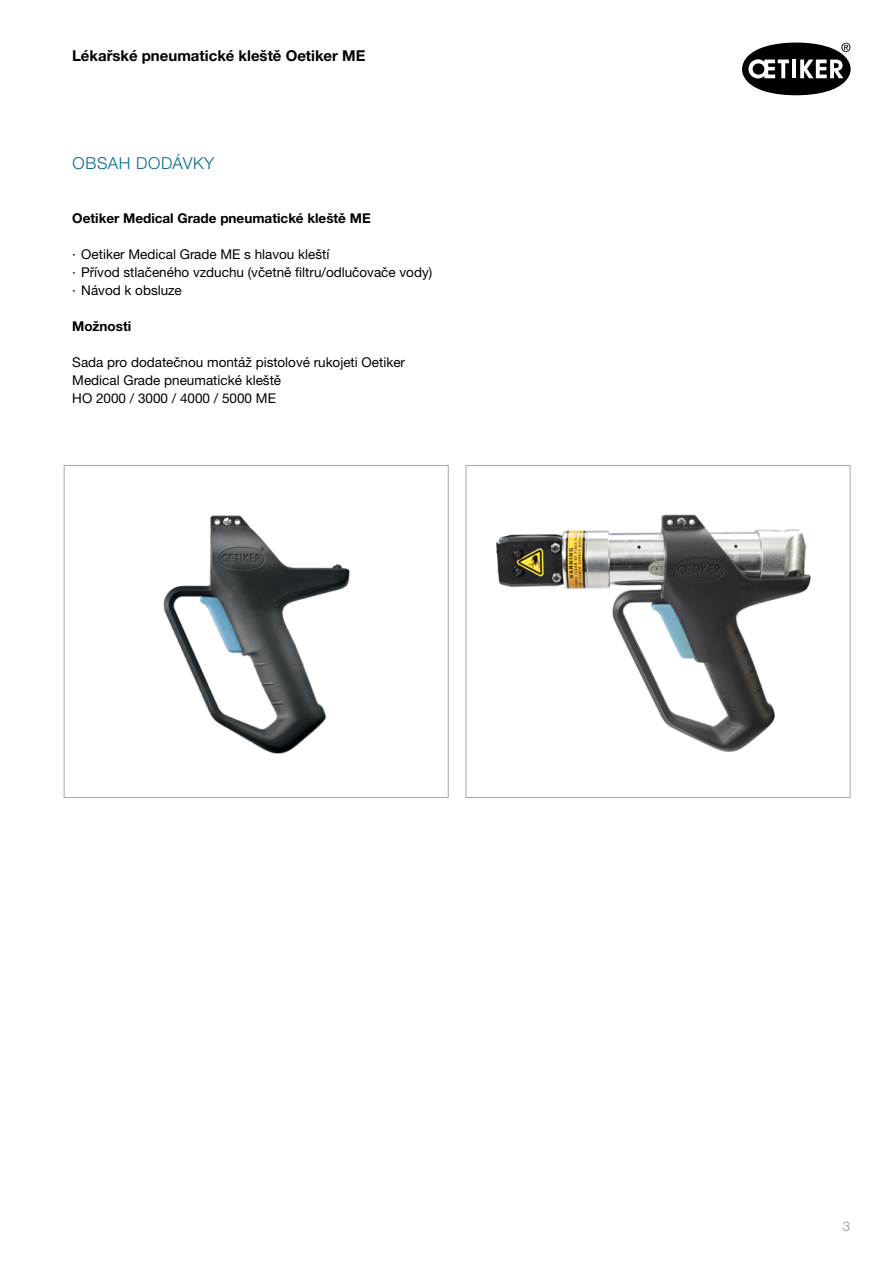
<style>
.page{position:relative;width:893px;height:1263px;background:#fff}
.page>*{position:absolute;margin:0;border:0;box-sizing:border-box;transform-origin:0 0}
.t1{font:300 16.5px "Helvetica Neue LTW1 G";letter-spacing:.035em;color:#006894}
.t2{font:700 15px "Helvetica Neue LTW1 G";color:#000}
.t3{font:13.5px/18px "Helvetica Neue LTW1 G";color:#000}
.t4{font:700 13.5px "Helvetica Neue LTW1 G";color:#000}
.t5{font:13.5px "Helvetica Neue LTW1 G";color:#a7a7a8}
</style>
<div class="page">
<img style="left:163px;top:515px;width:187px;height:239px">
<div style="left:64px;top:465px;width:385px;height:333px;border:1px solid #a7a7a8"></div>
<svg style="left:742px;top:43px;width:109px;height:52px"></svg>
<img style="left:496px;top:514px;width:315px;height:238px">
<div style="left:466px;top:465px;width:384px;height:333px;border:1px solid #a7a7a8"></div>
<p class="t2" style="left:72px;top:46px;width:295px">Lékařské pneumatické kleště Oetiker ME</p>
<p class="t1" style="left:73px;top:153px;width:143px">OBSAH DODÁVKY</p>
<p class="t4" style="left:72px;top:209px;width:300px">Oetiker Medical Grade pneumatické kleště ME</p>
<p class="t3" style="left:72px;top:245px;width:362px">· Oetiker Medical Grade ME s hlavou kleští<br>· Přívod stlačeného vzduchu (včetně filtru/odlučovače vody) · Návod k obsluze</p>
<p class="t4" style="left:72px;top:317px;width:61px">Možnosti</p>
<p class="t3" style="left:72px;top:353px;width:334px">Sada pro dodatečnou montáž pistolové rukojeti Oetiker<br>Medical Grade pneumatické kleště<br>HO 2000 / 3000 / 4000 / 5000 ME</p>
<p class="t5" style="left:843px;top:1217px;width:9px">3</p>
</div>
